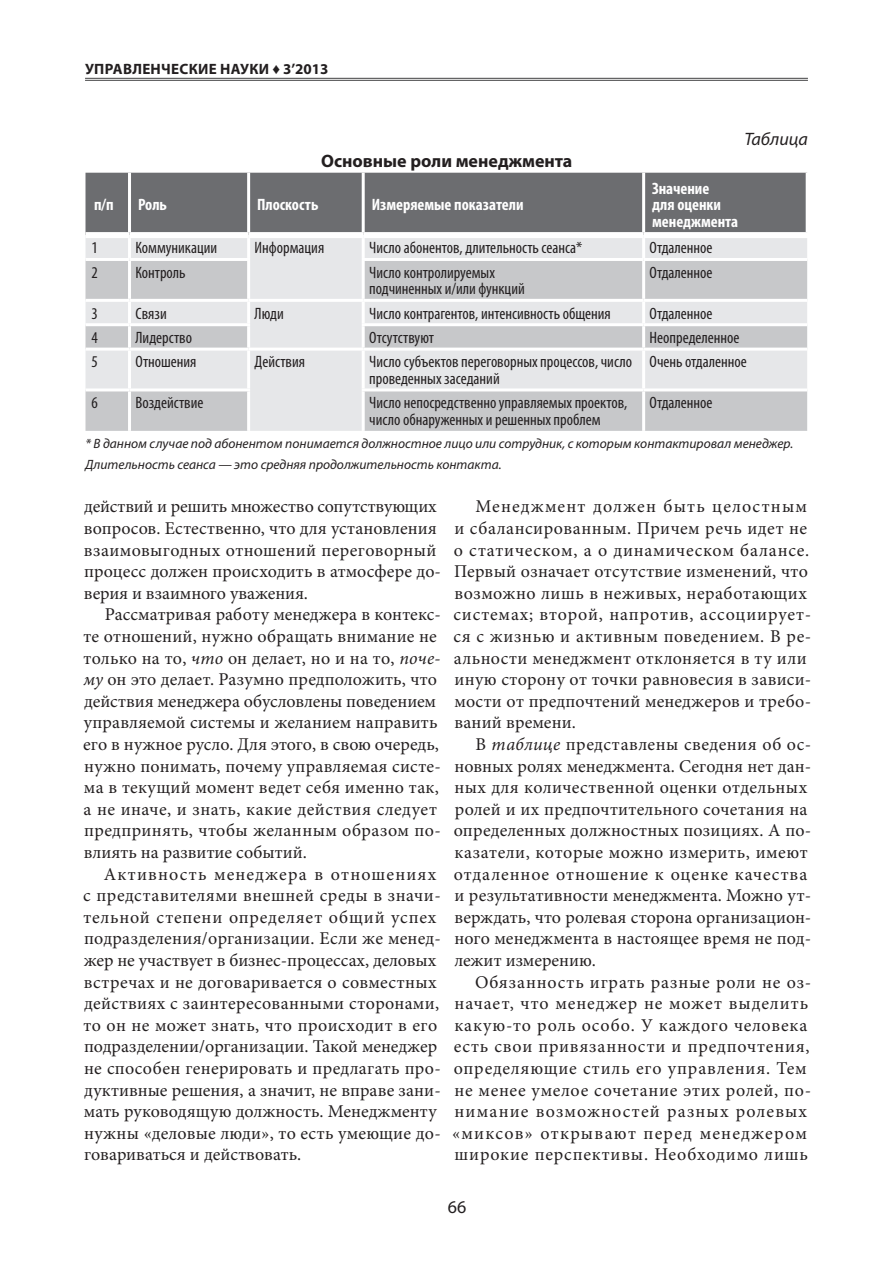
<style>
.page{position:relative;width:893px;height:1263px;background:#fff}
.page>*{position:absolute;margin:0;border:0;box-sizing:border-box;transform-origin:0 0}
.t1{font:18px/21.6px "Minion Pro";letter-spacing:.02em;color:#231f20}
.t2{font:18px/21.6px "Minion Pro";letter-spacing:.045em;color:#231f20}
.t3{font:18px/21.6px "Minion Pro";color:#231f20}
.t4{font:700 18px "Myriad Pro";color:#231f20}
.t5{font:italic 18px "Myriad Pro";color:#231f20}
.t6{font:18px "Myriad Pro";color:#231f20}
.t7{font:condensed 16.5px/16.5px "Myriad Pro";color:#231f20}
.t8{font:700 condensed 16.5px/16.5px "Myriad Pro";color:#fff}
.t9{font:700 15px "Myriad Pro";color:#231f20}
.t10{font:italic 13.5px/21.6px "Myriad Pro";color:#231f20}
.s1{font-family:"Arial"}
.s2{font-style:italic}
</style>
<div class="page">
<hr style="left:85px;top:78px;width:723px;height:1px;background:#414243">
<hr style="left:85px;top:80px;width:723px;height:1px;background:#414243">
<div style="left:86px;top:173px;width:720px;height:59px;background:#6c6d70"></div>
<div style="left:86px;top:238px;width:721px;height:21px;background:#e6e7e9"></div>
<svg style="left:86px;top:259px;width:721px;height:172px;fill:#c7c8ca"></svg>
<hr style="left:128px;top:173px;width:3px;height:59px;background:#fff">
<hr style="left:247px;top:173px;width:3px;height:59px;background:#fff">
<hr style="left:362px;top:173px;width:3px;height:59px;background:#fff">
<hr style="left:642px;top:173px;width:3px;height:59px;background:#fff">
<hr style="left:128px;top:238px;width:3px;height:20px;background:#fff">
<hr style="left:247px;top:238px;width:3px;height:20px;background:#fff">
<hr style="left:362px;top:238px;width:3px;height:20px;background:#fff">
<hr style="left:642px;top:238px;width:3px;height:20px;background:#fff">
<hr style="left:86px;top:258px;width:44px;height:3px;background:#fff">
<hr style="left:130px;top:258px;width:120px;height:3px;background:#fff">
<hr style="left:128px;top:261px;width:3px;height:38px;background:#fff">
<hr style="left:247px;top:261px;width:3px;height:38px;background:#fff">
<hr style="left:362px;top:258px;width:282px;height:3px;background:#fff">
<hr style="left:362px;top:261px;width:3px;height:38px;background:#fff">
<hr style="left:644px;top:258px;width:163px;height:3px;background:#fff">
<hr style="left:642px;top:261px;width:3px;height:38px;background:#fff">
<hr style="left:86px;top:299px;width:44px;height:3px;background:#fff">
<hr style="left:130px;top:299px;width:119px;height:3px;background:#fff">
<hr style="left:128px;top:302px;width:3px;height:21px;background:#fff">
<hr style="left:249px;top:299px;width:114px;height:3px;background:#fff">
<hr style="left:247px;top:302px;width:3px;height:21px;background:#fff">
<hr style="left:363px;top:299px;width:281px;height:3px;background:#fff">
<hr style="left:362px;top:302px;width:3px;height:21px;background:#fff">
<hr style="left:644px;top:299px;width:163px;height:3px;background:#fff">
<hr style="left:642px;top:302px;width:3px;height:21px;background:#fff">
<hr style="left:86px;top:323px;width:44px;height:3px;background:#fff">
<hr style="left:130px;top:323px;width:120px;height:3px;background:#fff">
<hr style="left:128px;top:326px;width:3px;height:22px;background:#fff">
<hr style="left:247px;top:326px;width:3px;height:22px;background:#fff">
<hr style="left:362px;top:323px;width:282px;height:3px;background:#fff">
<hr style="left:362px;top:326px;width:3px;height:22px;background:#fff">
<hr style="left:644px;top:323px;width:163px;height:3px;background:#fff">
<hr style="left:642px;top:326px;width:3px;height:22px;background:#fff">
<hr style="left:86px;top:348px;width:44px;height:3px;background:#fff">
<hr style="left:130px;top:348px;width:119px;height:3px;background:#fff">
<hr style="left:128px;top:351px;width:3px;height:37px;background:#fff">
<hr style="left:249px;top:348px;width:114px;height:3px;background:#fff">
<hr style="left:247px;top:351px;width:3px;height:37px;background:#fff">
<hr style="left:363px;top:348px;width:281px;height:3px;background:#fff">
<hr style="left:362px;top:351px;width:3px;height:37px;background:#fff">
<hr style="left:644px;top:348px;width:163px;height:3px;background:#fff">
<hr style="left:642px;top:351px;width:3px;height:37px;background:#fff">
<hr style="left:86px;top:388px;width:44px;height:3px;background:#fff">
<hr style="left:130px;top:388px;width:120px;height:3px;background:#fff">
<hr style="left:128px;top:391px;width:3px;height:40px;background:#fff">
<hr style="left:247px;top:391px;width:3px;height:40px;background:#fff">
<hr style="left:362px;top:388px;width:282px;height:3px;background:#fff">
<hr style="left:362px;top:391px;width:3px;height:40px;background:#fff">
<hr style="left:644px;top:388px;width:163px;height:3px;background:#fff">
<hr style="left:642px;top:391px;width:3px;height:40px;background:#fff">
<p class="t9" style="left:85px;top:59px;width:11px">управлен</p>
<p class="t9" style="left:161px;top:59px;width:20px">ческие</p>
<p class="t9" style="left:220px;top:59px;width:11px">науки</p>
<p class="t9" style="left:272px;top:59px;width:58px"><span class="s1">♦</span> 3’2013</p>
<p class="t4" style="left:321px;top:149px;width:253px">Основные роли менеджмента</p>
<p class="t8" style="left:94px;top:196px;width:21px">п/п</p>
<p class="t8" style="left:138px;top:196px;width:30px">Роль</p>
<p class="t8" style="left:257px;top:196px;width:63px">Плоскость</p>
<p class="t8" style="left:372px;top:196px;width:153px">Измеряемые показатели</p>
<p class="t5" style="left:744px;top:128px;width:65px">Таблица</p>
<p class="t8" style="left:652px;top:179px;width:88px">Значение<br>для оценки менеджмента</p>
<p class="t7" style="left:91px;top:240px;width:8px">1</p>
<p class="t7" style="left:136px;top:240px;width:83px">Коммуникации</p>
<p class="t7" style="left:255px;top:240px;width:71px">Информация</p>
<p class="t7" style="left:369px;top:240px;width:215px">Число абонентов, длительность сеанса*</p>
<p class="t7" style="left:650px;top:240px;width:64px">Отдаленное</p>
<p class="t7" style="left:91px;top:264px;width:8px">2</p>
<p class="t7" style="left:136px;top:264px;width:52px">Контроль</p>
<p class="t7" style="left:369px;top:264px;width:157px">Число контролируемых подчиненных и/или функций</p>
<p class="t7" style="left:650px;top:264px;width:64px">Отдаленное</p>
<p class="t7" style="left:91px;top:305px;width:8px">3</p>
<p class="t7" style="left:136px;top:305px;width:33px">Связи</p>
<p class="t7" style="left:255px;top:305px;width:31px">Люди</p>
<p class="t7" style="left:369px;top:305px;width:243px">Число контрагентов, интенсивность общения</p>
<p class="t7" style="left:650px;top:305px;width:64px">Отдаленное</p>
<p class="t7" style="left:91px;top:329px;width:8px">4</p>
<p class="t7" style="left:136px;top:329px;width:58px">Лидерство</p>
<p class="t7" style="left:369px;top:329px;width:66px">Отсутствуют</p>
<p class="t7" style="left:650px;top:329px;width:91px">Неопределенное</p>
<p class="t7" style="left:91px;top:354px;width:8px">5</p>
<p class="t7" style="left:136px;top:354px;width:63px">Отношения</p>
<p class="t7" style="left:255px;top:354px;width:52px">Действия</p>
<p class="t7" style="left:369px;top:354px;width:264px">Число субъектов переговорных процессов, число проведенных заседаний</p>
<p class="t7" style="left:650px;top:354px;width:99px">Очень отдаленное</p>
<p class="t7" style="left:91px;top:394px;width:8px">6</p>
<p class="t7" style="left:136px;top:394px;width:69px">Воздействие</p>
<p class="t7" style="left:369px;top:394px;width:260px">Число непосредственно управляемых проектов, число обнаруженных и решенных проблем</p>
<p class="t7" style="left:650px;top:394px;width:64px">Отдаленное</p>
<p class="t10" style="left:86px;top:432px;width:709px">* В данном случае под абонентом понимается должностное лицо или сотрудник, с которым контактировал менеджер.<br>Длительность сеанса — это средняя продолжительность контакта.</p>
<p class="t3" style="left:84px;top:496px;width:358px">действий и решить множество сопутствующих вопросов. Естественно, что для установления взаимовыгодных отношений переговорный процесс должен происходить в атмосфере до&shy;верия и взаимного уважения.</p>
<p class="t1" style="left:83px;top:604px;width:359px;text-indent:22px">Рассматривая работу менеджера в контекс&shy;те отношений, нужно обращать внимание не только на то, <span class="s2">что</span> он делает, но и на то, <span class="s2">поче&shy;му</span> он это делает. Разумно предположить, что действия менеджера обусловлены поведением управляемой системы и желанием направить его в нужное русло. Для этого, в свою очередь, нужно понимать, почему управляемая систе&shy;ма в текущий момент ведет себя именно так, а не иначе, и знать, какие действия следует предпринять, чтобы желанным образом по&shy;влиять на развитие событий.</p>
<p class="t1" style="left:83px;top:863px;width:359px;text-indent:21px">Активность менеджера в отношениях с представителями внешней среды в значи&shy;тельной степени определяет общий успех подразделения/организации. Если же менед&shy;жер не участвует в бизнес-процессах, деловых встречах и не договаривается о совместных действиях с заинтересованными сторонами, то он не может знать, что происходит в его подразделении/организации. Такой менеджер не способен генерировать и предлагать про&shy;дуктивные решения, а значит, не вправе зани&shy;мать руководящую должность. Менеджменту нужны «деловые люди», то есть умеющие до&shy;говариваться и действовать.</p>
<p class="t1" style="left:453px;top:496px;width:359px;text-indent:22px">Менеджмент должен быть целостным и сбалансированным. Причем речь идет не о статическом, а о динамическом балансе.<br>Первый означает отсутствие изменений, что возможно лишь в неживых, неработающих системах; второй, напротив, ассоциирует&shy;ся с жизнью и активным поведением. В ре&shy;альности менеджмент отклоняется в ту или иную сторону от точки равновесия в зависи&shy;мости от предпочтений менеджеров и требо&shy;ваний времени.</p>
<p class="t1" style="left:454px;top:733px;width:359px;text-indent:22px">В <span class="s2">таблице</span> представлены сведения об ос&shy;новных ролях менеджмента. Сегодня нет дан&shy;ных для количественной оценки отдельных ролей и их предпочтительного сочетания на определенных должностных позициях. А по&shy;казатели, которые можно измерить, имеют отдаленное отношение к оценке качества и результативности менеджмента. Можно ут&shy;верждать, что ролевая сторона организацион&shy;ного менеджмента в настоящее время не под&shy;лежит измерению.</p>
<p class="t2" style="left:452px;top:971px;width:361px;text-indent:23px">Обязанность играть разные роли не оз&shy;начает, что менеджер не может выделить какую-то роль особо. У каждого человека есть свои привязанности и предпочтения, определяющие стиль его управления. Тем не менее умелое сочетание этих ролей, по&shy;нимание возможностей разных ролевых «миксов» открывают перед менеджером широкие перспективы. Необходимо лишь</p>
<p class="t6" style="left:448px;top:1196px;width:20px">66</p>
</div>
